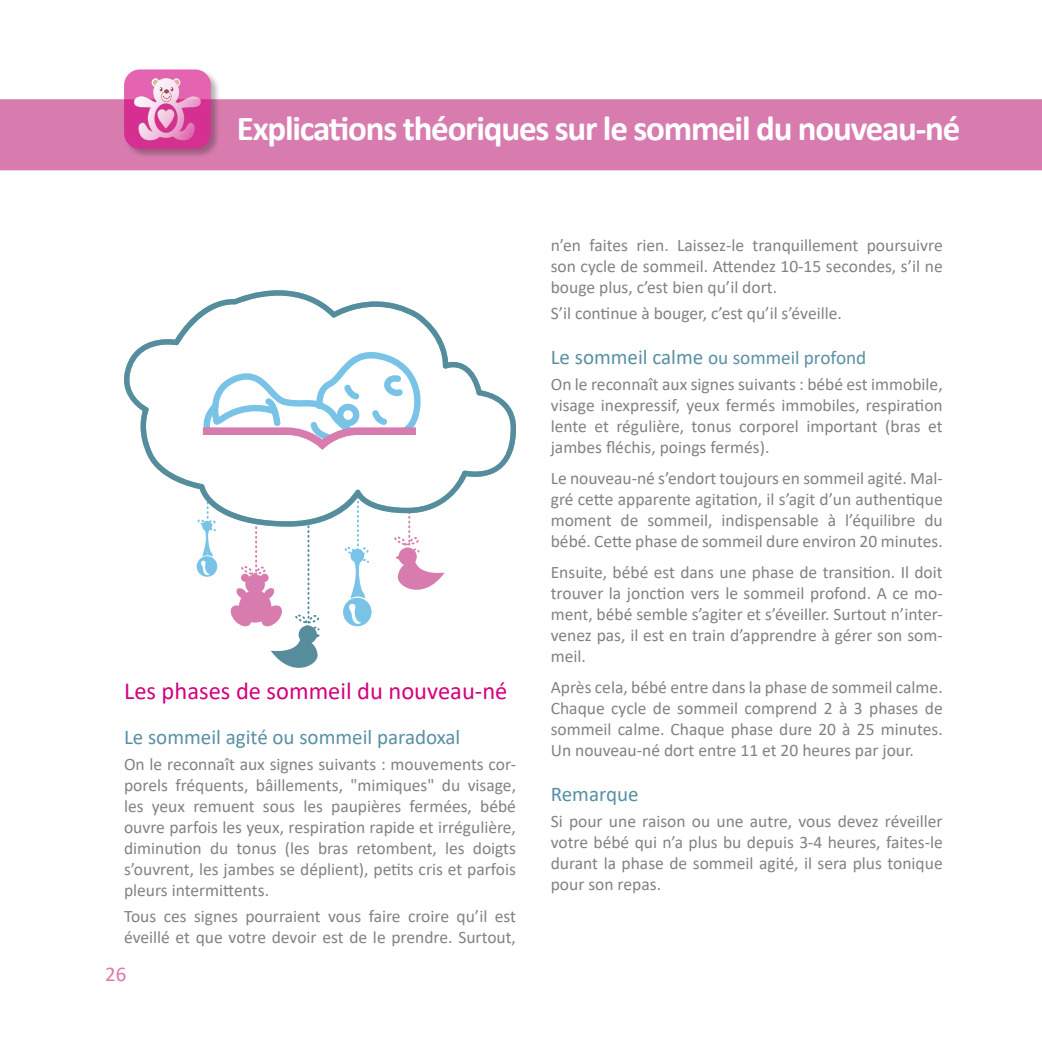
<style>
.page{position:relative;width:1042px;height:1042px;background:#fff}
.page>*{position:absolute;margin:0;border:0;box-sizing:border-box;transform-origin:0 0}
.t1{font:700 35px "Calibri";letter-spacing:-.035em;color:#fff}
.t2{font:24.5px "Calibri";color:#d4007f}
.t3{font:21px "Calibri";color:#5890a3}
.t4{font:21px "Calibri";color:#d87caf}
.t5{font:19.25px "Calibri";color:#5890a3}
.t6{font:17.5px/21px "Calibri";color:#808285;text-align:justify}
.s1{font-size:21px}
</style>
<div class="page">
<svg style="left:197px;top:526px;width:248px;height:142px"></svg>
<svg style="left:124px;top:290px;width:392px;height:236px"></svg>
<div style="left:0;top:99px;width:1042px;height:71px;background:#d87caf"></div>
<div style="left:123px;top:69px;width:98px;height:90px;background:#231f20;opacity:.55"></div>
<svg style="left:125px;top:70px;width:85px;height:78px;background:#db479f"></svg>
<div style="left:124px;top:69px;width:87px;height:80px;border:2px solid #d4007f;border-radius:15px"></div>
<svg style="left:133px;top:78px;width:69px;height:63px;background:#e381ba"></svg>
<p class="t1" style="left:237px;top:104px;width:725px">Explications théoriques sur le sommeil du nouveau-né</p>
<p class="t2" style="left:124px;top:674px;width:385px">Les phases de sommeil du nouveau-né</p>
<p class="t3" style="left:124px;top:722px;width:338px">Le sommeil agité ou sommeil paradoxal</p>
<p class="t6" style="left:124px;top:753px;width:393px">On le reconnaît aux signes suivants : mouvements cor&shy;porels fréquents, bâillements, "mimiques" du visage, les yeux remuent sous les paupières fermées, bébé ouvre parfois les yeux, respiration rapide et irrégulière, diminution du tonus (les bras retombent, les doigts s’ouvrent, les jambes se déplient), petits cris et parfois pleurs intermittents.</p>
<p class="t6" style="left:124px;top:905px;width:393px">Tous ces signes pourraient vous faire croire qu’il est éveillé et que votre devoir est de le prendre. Surtout,</p>
<p class="t4" style="left:105px;top:959px;width:23px">26</p>
<p class="t6" style="left:551px;top:234px;width:393px">n’en faites rien. Laissez-le tranquillement poursuivre son cycle de sommeil. Attendez 10-15 secondes, s’il ne bouge plus, c’est bien qu’il dort.</p>
<p class="t6" style="left:551px;top:302px;width:293px">S’il continue à bouger, c’est qu’il s’éveille.</p>
<p class="t5" style="left:551px;top:344px;width:317px"><span class="s1">Le sommeil calme</span> ou sommeil profond</p>
<p class="t6" style="left:551px;top:373px;width:393px">On le reconnaît aux signes suivants : bébé est immobile, visage inexpressif, yeux fermés immobiles, respiration lente et régulière, tonus corporel important (bras et jambes fléchis, poings fermés).</p>
<p class="t6" style="left:551px;top:467px;width:393px">Le nouveau-né s’endort toujours en sommeil agité. Mal&shy;gré cette apparente agitation, il s’agit d’un authentique moment de sommeil, indispensable à l’équilibre du bébé. Cette phase de sommeil dure environ 20 minutes.</p>
<p class="t6" style="left:551px;top:561px;width:393px">Ensuite, bébé est dans une phase de transition. Il doit trouver la jonction vers le sommeil profond. A ce mo&shy;ment, bébé semble s’agiter et s’éveiller. Surtout n’inter&shy;venez pas, il est en train d’apprendre à gérer son som&shy;meil.</p>
<p class="t6" style="left:551px;top:676px;width:393px">Après cela, bébé entre dans la phase de sommeil calme.<br>Chaque cycle de sommeil comprend 2 à 3 phases de sommeil calme. Chaque phase dure 20 à 25 minutes.<br>Un nouveau-né dort entre 11 et 20 heures par jour.</p>
<p class="t3" style="left:551px;top:779px;width:89px">Remarque</p>
<p class="t6" style="left:551px;top:810px;width:393px">Si pour une raison ou une autre, vous devez réveiller votre bébé qui n’a plus bu depuis 3-4 heures, faites-le durant la phase de sommeil agité, il sera plus tonique pour son repas.</p>
</div>
